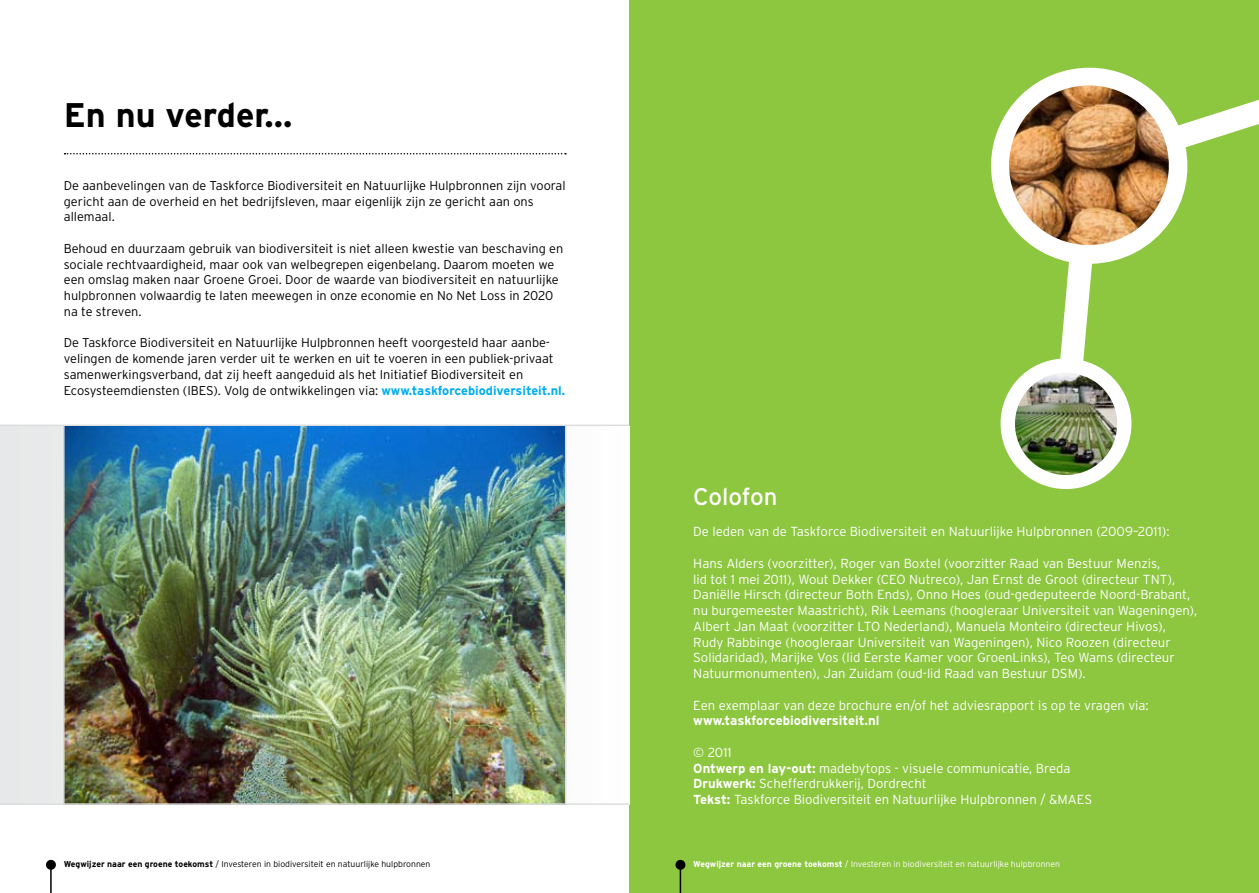
<style>
.page{position:relative;width:1259px;height:893px;background:#fff}
.page>*{position:absolute;margin:0;border:0;box-sizing:border-box;transform-origin:0 0}
.t1{font:700 34.2px "Interstate";color:#000}
.t2{font:24px "Interstate";letter-spacing:-.005em;color:#fff}
.t3{font:300 13.2px/15.8px "Interstate";color:#fff}
.t4{font:700 13.2px "Interstate";color:#fff}
.t5{font:300 12.75px/15.8px "Interstate";color:#000}
.t6{font:300 8.7px "Interstate";color:#000}
.t7{font:300 8.7px "Interstate";color:#fff}
.s1{font-weight:700;color:#00aeef}
.s2{font-weight:700}
</style>
<div class="page">
<div style="left:629px;top:0;width:630px;height:893px;background:#8dc63f"></div>
<svg style="left:65px;top:153px;width:501px;height:1px"></svg>
<div style="left:0;top:426px;width:629px;height:378px;background:linear-gradient(to bottom,#f2f3f3,#f2f3f3)"></div>
<hr style="left:0;top:425px;width:629px;height:1px;background:#dcddde">
<img style="left:65px;top:426px;width:500px;height:377px">
<hr style="left:50px;top:865px;width:2px;height:28px;background:#000">
<div style="left:46px;top:860px;width:10px;height:10px;background:#000;border-radius:50%"></div>
<hr style="left:679px;top:865px;width:2px;height:28px;background:#000">
<div style="left:675px;top:860px;width:10px;height:10px;background:#000;border-radius:50%"></div>
<svg style="left:991px;top:67px;width:268px;height:422px"></svg>
<img style="left:998px;top:85px;width:181px;height:171px">
<svg style="left:1008px;top:366px;width:116px;height:7px"></svg>
<img style="left:1008px;top:373px;width:116px;height:109px">
<hr style="left:63px;top:425px;width:2px;height:379px;background:#dcddde">
<hr style="left:565px;top:425px;width:1px;height:379px;background:#dcddde">
<hr style="left:0;top:803px;width:629px;height:2px;background:#dcddde">
<h1 class="t1" style="left:64px;top:96px;width:230px">En nu verder...</h1>
<p class="t5" style="left:64px;top:177px;width:503px">De aanbevelingen van de Taskforce Biodiversiteit en Natuurlijke Hulpbronnen zijn vooral gericht aan de overheid en het bedrijfsleven, maar eigenlijk zijn ze gericht aan ons allemaal.</p>
<p class="t5" style="left:64px;top:240px;width:501px">Behoud en duurzaam gebruik van biodiversiteit is niet alleen kwestie van beschaving en sociale rechtvaardigheid, maar ook van welbegrepen eigenbelang. Daarom moeten we een omslag maken naar Groene Groei. Door de waarde van biodiversiteit en natuurlijke hulpbronnen volwaardig te laten meewegen in onze economie en No Net Loss in 2020 na te streven.</p>
<p class="t5" style="left:64px;top:335px;width:503px">De Taskforce Biodiversiteit en Natuurlijke Hulpbronnen heeft voorgesteld haar aanbe&shy;velingen de komende jaren verder uit te werken en uit te voeren in een publiek-privaat samenwerkingsverband, dat zij heeft aangeduid als het Initiatief Biodiversiteit en Ecosysteemdiensten (IBES). Volg de ontwikkelingen via: <span class="s1">www.taskforcebiodiversiteit.nl.</span></p>
<h2 class="t2" style="left:693px;top:483px;width:86px">Colofon</h2>
<p class="t3" style="left:693px;top:524px;width:478px">De leden van de Taskforce Biodiversiteit en Natuurlijke Hulpbronnen (2009–2011):</p>
<p class="t3" style="left:693px;top:555px;width:505px">Hans Alders (voorzitter), Roger van Boxtel (voorzitter Raad van Bestuur Menzis,<br>lid tot 1 mei 2011), Wout Dekker (CEO Nutreco), Jan Ernst de Groot (directeur TNT), Daniëlle Hirsch (directeur Both Ends), Onno Hoes (oud-gedeputeerde Noord-Brabant, nu burgemeester Maastricht), Rik Leemans (hoogleraar Universiteit van Wageningen), Albert Jan Maat (voorzitter LTO Nederland), Manuela Monteiro (directeur Hivos), Rudy Rabbinge (hoogleraar Universiteit van Wageningen), Nico Roozen (directeur Solidaridad), Marijke Vos (lid Eerste Kamer voor GroenLinks), Teo Wams (directeur Natuurmonumenten), Jan Zuidam (oud-lid Raad van Bestuur DSM).</p>
<p class="t3" style="left:693px;top:697px;width:457px">Een exemplaar van deze brochure en/of het adviesrapport is op te vragen via:</p>
<p class="t4" style="left:693px;top:713px;width:188px">www.taskforcebiodiversiteit.nl</p>
<p class="t3" style="left:693px;top:744px;width:400px">© 2011<br><span class="s2">Ontwerp en lay-out:</span> madebytops - visuele communicatie, Breda <span class="s2">Drukwerk:</span> Schefferdrukkerij, Dordrecht<br><span class="s2">Tekst:</span> Taskforce Biodiversiteit en Natuurlijke Hulpbronnen / &amp;MAES</p>
<p class="t6" style="left:64px;top:859px;width:368px"><span class="s2">Wegwijzer naar een groene toekomst</span> / Investeren in biodiversiteit en natuurlijke hulpbronnen</p>
<p class="t7" style="left:693px;top:859px;width:368px"><span class="s2">Wegwijzer naar een groene toekomst</span> / Investeren in biodiversiteit en natuurlijke hulpbronnen</p>
</div>
